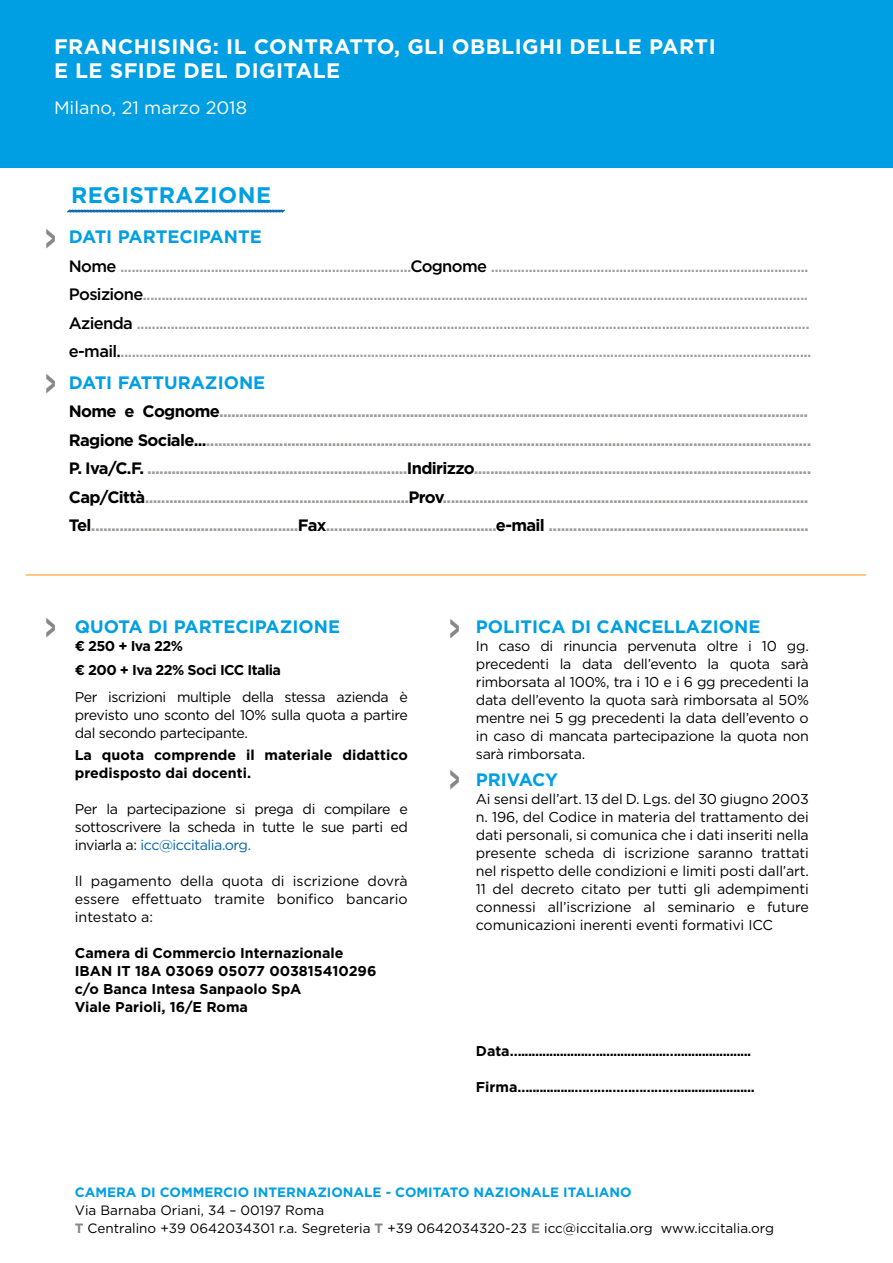
<style>
.page{position:relative;width:893px;height:1263px;background:#fff}
.page>*{position:absolute;margin:0;border:0;box-sizing:border-box;transform-origin:0 0}
.t1{font:700 35.1px "Gotham";color:#878787;scale:.51 1}
.t2{font:700 22.5px "Gotham";letter-spacing:.02em;color:#009fe3}
.t3{font:700 21px/24px "Gotham";letter-spacing:.02em;color:#fff}
.t4{font:700 18px "Gotham";color:#009fe3}
.t5{font:18px "Gotham";color:#fff}
.t6{font:700 16.5px/28.5px "Gotham";letter-spacing:-.04em;color:#9d9d9c}
.t7{font:500 16.5px/28.5px "Gotham";letter-spacing:-.04em;color:#9d9d9c}
.t8{font:14.25px/18px "Gotham";letter-spacing:-.02em;color:#000;text-align:justify}
.t9{font:700 14.25px/18px "Gotham";color:#000}
.t10{font:700 14.25px/24px "Gotham";letter-spacing:-.04em;color:#000}
.t11{font:13.5px/18px "Gotham";color:#000}
.t12{font:700 13.5px "Gotham";color:#009fe3}
.s1{color:#000}
.s2{color:#0064a8}
.s3{font-weight:700;color:#858584}
</style>
<div class="page">
<hr style="left:26px;top:575px;width:840px;height:1px;background:#ff9500">
<svg style="left:67px;top:209px;width:218px;height:4px"></svg>
<div style="left:0;top:0;width:893px;height:168px;background:#009fe3"></div>
<h3 class="t3" style="left:54px;top:35px;width:663px">FRANCHISING: IL CONTRATTO, GLI OBBLIGHI DELLE PARTI<br>E LE SFIDE DEL DIGITALE</h3>
<p class="t5" style="left:54px;top:96px;width:195px">Milano, 21 marzo 2018</p>
<h1 class="t1" style="left:45px;top:215px;width:24px">&gt;</h1>
<h1 class="t1" style="left:45px;top:361px;width:24px">&gt;</h1>
<h2 class="t2" style="left:71px;top:180px;width:202px">REGISTRAZIONE</h2>
<p class="t4" style="left:69px;top:225px;width:194px">DATI PARTECIPANTE</p>
<p class="t7" style="left:69px;top:252px;width:744px"><span class="s1">Nome</span> .............................................................................<span class="s1">Cognome</span> ....................................................................................<br><span class="s1">Posizione</span>................................................................................................................................................................................<br><span class="s1">Azienda</span> .................................................................................................................................................................................. <span class="s1">e-mail.</span>......................................................................................................................................................................................</p>
<p class="t4" style="left:69px;top:371px;width:198px">DATI FATTURAZIONE</p>
<p class="t6" style="left:69px;top:397px;width:744px"><span class="s1">Nome e Cognome</span>.................................................................................................................................................<br><span class="s1">Ragione Sociale...</span>.....................................................................................................................................................<br><span class="s1">P. Iva/C.F.</span> ................................................................<span class="s1">Indirizzo</span>...................................................................................<br><span class="s1">Cap/Città</span>.................................................................<span class="s1">Prov</span>..........................................................................................<br><span class="s1">Tel</span>...................................................<span class="s1">Fax</span>..........................................<span class="s1">e-mail</span> ................................................................</p>
<h1 class="t1" style="left:45px;top:604px;width:24px">&gt;</h1>
<p class="t4" style="left:75px;top:615px;width:267px">QUOTA DI PARTECIPAZIONE</p>
<p class="t10" style="left:75px;top:634px;width:208px">€ 250 + Iva 22%<br>€ 200 + Iva 22% Soci ICC Italia</p>
<p class="t8" style="left:75px;top:688px;width:334px">Per iscrizioni multiple della stessa azienda è previsto uno sconto del 10% sulla quota a partire dal secondo partecipante.</p>
<p class="t9" style="left:75px;top:746px;width:334px">La quota comprende il materiale didattico predisposto dai docenti.</p>
<p class="t8" style="left:75px;top:800px;width:334px">Per la partecipazione si prega di compilare e sottoscrivere la scheda in tutte le sue parti ed inviarla a: <span class="s2">icc@iccitalia.org.</span></p>
<p class="t8" style="left:75px;top:872px;width:334px">Il pagamento della quota di iscrizione dovrà essere effettuato tramite bonifico bancario intestato a:</p>
<p class="t9" style="left:75px;top:944px;width:303px">Camera di Commercio Internazionale<br>IBAN IT 18A 03069 05077 003815410296 c/o Banca Intesa Sanpaolo SpA<br>Viale Parioli, 16/E Roma</p>
<h1 class="t1" style="left:449px;top:605px;width:24px">&gt;</h1>
<h1 class="t1" style="left:449px;top:756px;width:24px">&gt;</h1>
<p class="t4" style="left:476px;top:615px;width:286px">POLITICA DI CANCELLAZIONE</p>
<p class="t8" style="left:476px;top:637px;width:335px">In caso di rinuncia pervenuta oltre i 10 gg. precedenti la data dell’evento la quota sarà rimborsata al 100%, tra i 10 e i 6 gg precedenti la data dell’evento la quota sarà rimborsata al 50% mentre nei 5 gg precedenti la data dell’evento o in caso di mancata partecipazione la quota non sarà rimborsata.</p>
<p class="t4" style="left:476px;top:768px;width:84px">PRIVACY</p>
<p class="t8" style="left:476px;top:790px;width:334px">Ai sensi dell’art. 13 del D. Lgs. del 30 giugno 2003 n. 196, del Codice in materia del trattamento dei dati personali, si comunica che i dati inseriti nella presente scheda di iscrizione saranno trattati nel rispetto delle condizioni e limiti posti dall’art.<br>11 del decreto citato per tutti gli adempimenti connessi all’iscrizione al seminario e future comunicazioni inerenti eventi formativi ICC</p>
<p class="t9" style="left:476px;top:1042px;width:277px">Data…...................…...................….....................</p>
<p class="t9" style="left:476px;top:1078px;width:280px">Firma….............………………………......................</p>
<p class="t12" style="left:75px;top:1183px;width:558px">CAMERA DI COMMERCIO INTERNAZIONALE - COMITATO NAZIONALE ITALIANO</p>
<p class="t11" style="left:75px;top:1201px;width:701px">Via Barnaba Oriani, 34 – 00197 Roma<br><span class="s3">T</span> Centralino +39 0642034301 r.a. Segreteria <span class="s3">T</span> +39 0642034320-23 <span class="s3">E</span> icc@iccitalia.org www.iccitalia.org</p>
</div>
